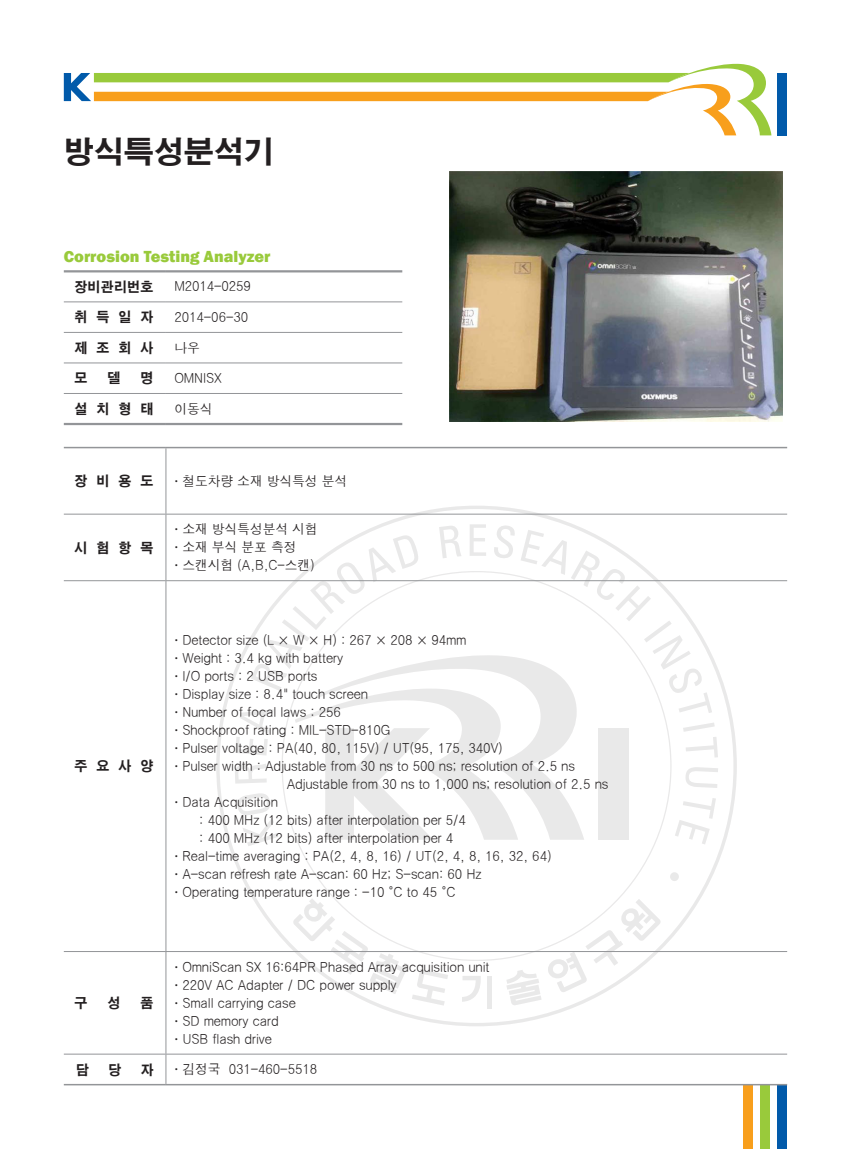
<style>
.page{position:relative;width:851px;height:1149px;background:#fff}
.page>*{position:absolute;margin:0;border:0;box-sizing:border-box;transform-origin:0 0}
.t1{font:700 30px "Adobe Gothic Std";color:#231f20}
.t2{font:800 16.5px "Franklin Gothic";color:#99ca3b}
.용도내용{font:13.5px "Haansoft Dotum";letter-spacing:-.01em;color:#231f20;scale:.95 1}
.장비관리번호{font:700 13.5px "Adobe Gothic Std";letter-spacing:.71em;color:#231f20;scale:.95 1}
.모델명{font:13.5px "Haansoft Dotum";letter-spacing:-.01em;color:#231f20;scale:.95 1}
</style>
<div class="page">
<svg style="left:462px;top:976px;width:18px;height:25px"></svg>
<div style="left:487px;top:975px;width:5px;height:32px;background:#e9e9e9"></div>
<svg style="left:293px;top:898px;width:155px;height:107px"></svg>
<svg style="left:506px;top:898px;width:155px;height:107px"></svg>
<div style="left:670px;top:872px;width:8px;height:8px;background:#e9e9e9;border-radius:50%"></div>
<div style="left:275px;top:872px;width:9px;height:8px;background:#e9e9e9;border-radius:50%"></div>
<svg style="left:234px;top:524px;width:484px;height:322px"></svg>
<svg style="left:316px;top:652px;width:268px;height:187px"></svg>
<div style="left:777px;top:1084px;width:10px;height:64px;background:#015aaa"></div>
<div style="left:760px;top:1084px;width:10px;height:64px;background:#99ca3b"></div>
<div style="left:743px;top:1084px;width:10px;height:64px;background:#f89f1c"></div>
<img style="left:449px;top:171px;width:333px;height:250px">
<div style="left:777px;top:73px;width:10px;height:63px;background:#015aaa"></div>
<svg style="left:64px;top:63px;width:707px;height:72px"></svg>
<hr style="left:64px;top:513px;width:102px;height:1px;background:#939598">
<hr style="left:64px;top:580px;width:102px;height:1px;background:#939598">
<hr style="left:166px;top:580px;width:621px;height:1px;background:#939598">
<hr style="left:64px;top:950px;width:102px;height:1px;background:#939598">
<hr style="left:166px;top:950px;width:621px;height:1px;background:#939598">
<hr style="left:166px;top:1053px;width:621px;height:1px;background:#939598">
<hr style="left:64px;top:1053px;width:102px;height:1px;background:#939598">
<hr style="left:166px;top:513px;width:621px;height:1px;background:#939598">
<hr style="left:166px;top:446px;width:621px;height:2px;background:#939598">
<hr style="left:166px;top:1083px;width:621px;height:2px;background:#939598">
<hr style="left:64px;top:446px;width:102px;height:2px;background:#939598">
<hr style="left:64px;top:1083px;width:102px;height:2px;background:#939598">
<hr style="left:165px;top:448px;width:1px;height:65px;background:#939598">
<hr style="left:165px;top:514px;width:1px;height:66px;background:#939598">
<hr style="left:165px;top:581px;width:1px;height:369px;background:#939598">
<hr style="left:165px;top:951px;width:1px;height:102px;background:#939598">
<svg style="left:165px;top:1054px;width:1px;height:29px"></svg>
<hr style="left:64px;top:301px;width:102px;height:1px;background:#939598">
<hr style="left:64px;top:332px;width:102px;height:1px;background:#939598">
<hr style="left:64px;top:362px;width:102px;height:1px;background:#939598">
<hr style="left:64px;top:393px;width:102px;height:1px;background:#939598">
<hr style="left:64px;top:270px;width:102px;height:2px;background:#939598">
<hr style="left:166px;top:270px;width:236px;height:2px;background:#939598">
<hr style="left:64px;top:423px;width:102px;height:2px;background:#939598">
<hr style="left:166px;top:423px;width:236px;height:2px;background:#939598">
<hr style="left:166px;top:301px;width:236px;height:1px;background:#939598">
<hr style="left:166px;top:332px;width:236px;height:1px;background:#939598">
<hr style="left:166px;top:362px;width:236px;height:1px;background:#939598">
<hr style="left:166px;top:393px;width:236px;height:1px;background:#939598">
<p class="t1" style="left:64px;top:133px;width:211px">방식특성분석기</p>
<p class="t2" style="left:64px;top:246px;width:208px">Corrosion Testing Analyzer</p>
<p class="장비관리번호" style="left:74px;top:278px;width:84px">장비관리번호</p>
<p class="모델명" style="left:174px;top:279px;width:82px">M2014-0259</p>
<p class="장비관리번호" style="left:74px;top:309px;width:84px">취득일자</p>
<p class="모델명" style="left:174px;top:309px;width:79px">2014-06-30</p>
<p class="장비관리번호" style="left:74px;top:339px;width:84px">제조회사</p>
<p class="모델명" style="left:174px;top:340px;width:28px">나우</p>
<p class="장비관리번호" style="left:74px;top:370px;width:15px">모</p>
<p class="장비관리번호" style="left:107px;top:370px;width:15px">델</p>
<p class="장비관리번호" style="left:140px;top:370px;width:15px">명</p>
<p class="모델명" style="left:174px;top:370px;width:52px">OMNISX</p>
<p class="장비관리번호" style="left:74px;top:400px;width:84px">설치형태</p>
<p class="모델명" style="left:174px;top:401px;width:42px">이동식</p>
<p class="장비관리번호" style="left:74px;top:472px;width:84px">장 비 용 도</p>
<p class="용도내용" style="left:174px;top:473px;width:183px">‧ 철도차량 소재 방식특성 분석</p>
<p class="장비관리번호" style="left:74px;top:539px;width:84px">시 험 항 목</p>
<p class="용도내용" style="left:174px;top:521px;width:152px">‧ 소재 방식특성분석 시험</p>
<p class="용도내용" style="left:174px;top:539px;width:130px">‧ 소재 부식 분포 측정</p>
<p class="용도내용" style="left:174px;top:557px;width:149px">‧ 스캔시험 (A,B,C-스캔)</p>
<p class="장비관리번호" style="left:74px;top:757px;width:84px">주 요 사 양</p>
<p class="용도내용" style="left:174px;top:632px;width:309px">‧ Detector size (L × W × H) : 267 × 208 × 94mm</p>
<p class="용도내용" style="left:174px;top:650px;width:179px">‧ Weight : 3.4 kg with battery</p>
<p class="용도내용" style="left:174px;top:668px;width:152px">‧ I/O ports : 2 USB ports</p>
<p class="용도내용" style="left:174px;top:686px;width:205px">‧ Display size : 8.4" touch screen</p>
<p class="용도내용" style="left:174px;top:704px;width:177px">‧ Number of focal laws : 256</p>
<p class="용도내용" style="left:174px;top:722px;width:229px">‧ Shockproof rating : MIL-STD-810G</p>
<p class="용도내용" style="left:174px;top:740px;width:347px">‧ Pulser voltage : PA(40, 80, 115V) / UT(95, 175, 340V)</p>
<p class="용도내용" style="left:174px;top:758px;width:423px">‧ Pulser width : Adjustable from 30 ns to 500 ns; resolution of 2.5 ns</p>
<p class="용도내용" style="left:286px;top:776px;width:340px">Adjustable from 30 ns to 1,000 ns; resolution of 2.5 ns</p>
<p class="용도내용" style="left:174px;top:794px;width:111px">‧ Data Acquisition</p>
<p class="용도내용" style="left:199px;top:812px;width:282px">: 400 MHz (12 bits) after interpolation per 5/4</p>
<p class="용도내용" style="left:199px;top:830px;width:269px">: 400 MHz (12 bits) after interpolation per 4</p>
<p class="용도내용" style="left:174px;top:848px;width:398px">‧ Real-time averaging : PA(2, 4, 8, 16) / UT(2, 4, 8, 16, 32, 64)</p>
<p class="용도내용" style="left:174px;top:866px;width:325px">‧ A-scan refresh rate A-scan: 60 Hz; S-scan: 60 Hz</p>
<p class="용도내용" style="left:174px;top:884px;width:297px">‧ Operating temperature range : -10 °C to 45 °C</p>
<p class="장비관리번호" style="left:74px;top:994px;width:15px">구</p>
<p class="장비관리번호" style="left:107px;top:994px;width:15px">성</p>
<p class="장비관리번호" style="left:140px;top:994px;width:15px">품</p>
<p class="용도내용" style="left:174px;top:958px;width:333px">‧ OmniScan SX 16:64PR Phased Array acquisition unit</p>
<p class="용도내용" style="left:174px;top:976px;width:235px">‧ 220V AC Adapter / DC power supply</p>
<p class="용도내용" style="left:174px;top:994px;width:129px">‧ Small carrying case</p>
<p class="용도내용" style="left:174px;top:1012px;width:111px">‧ SD memory card</p>
<p class="용도내용" style="left:174px;top:1030px;width:104px">‧ USB flash drive</p>
<p class="장비관리번호" style="left:76px;top:1061px;width:15px">담</p>
<p class="장비관리번호" style="left:108px;top:1061px;width:15px">당</p>
<p class="장비관리번호" style="left:141px;top:1061px;width:15px">자</p>
<p class="용도내용" style="left:174px;top:1061px;width:152px">‧ 김정국 031-460-5518</p>
</div>
